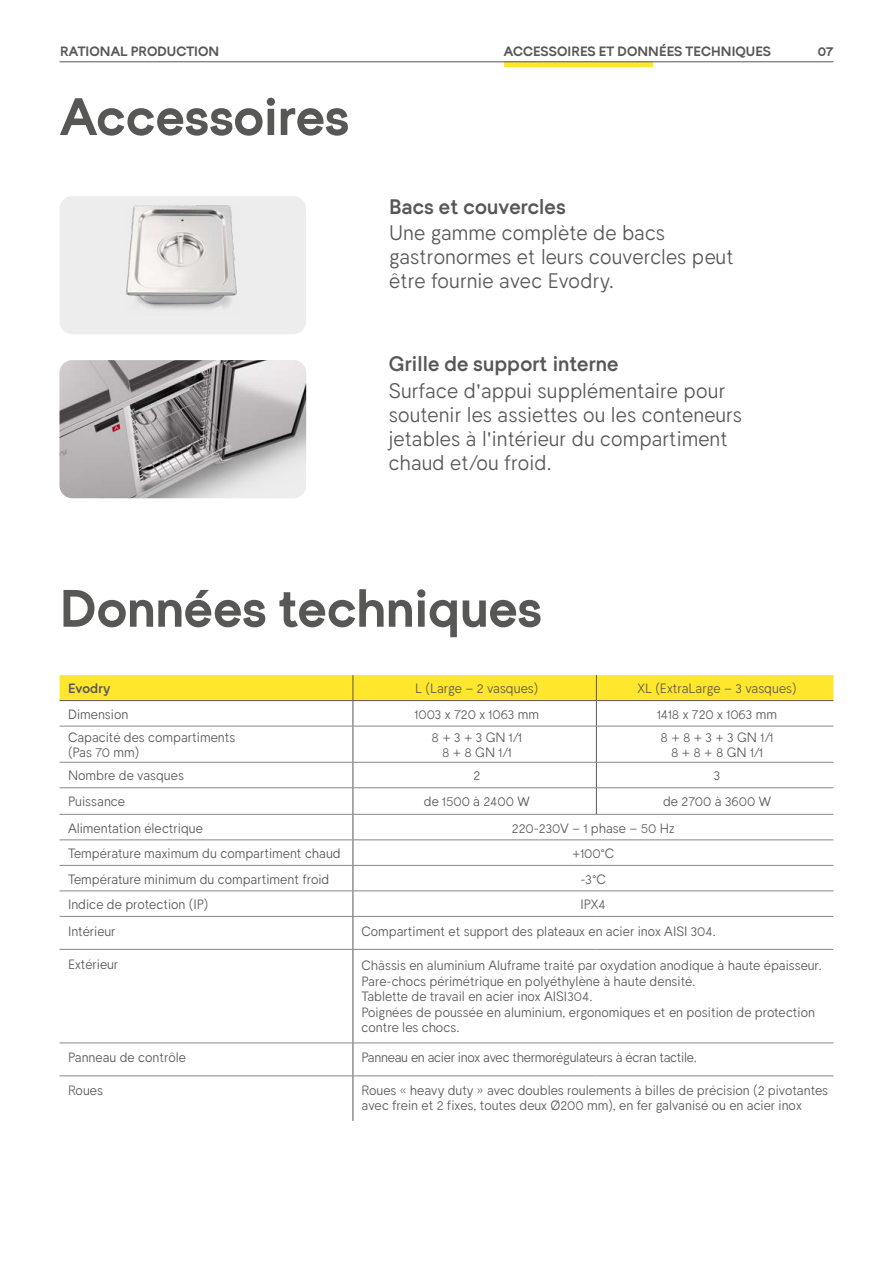
<style>
.page{position:relative;width:893px;height:1263px;background:#fff}
.page>*{position:absolute;margin:0;border:0;box-sizing:border-box;transform-origin:0 0}
.t1{font:700 52.5px "Bandeins Sans";color:#575756}
.t2{font:300 21px/24px "Bandeins Sans";letter-spacing:.005em;color:#575756}
.t3{font:600 21px "Bandeins Sans";letter-spacing:.005em;color:#575756}
.t4{font:300 13.5px/15px "Bandeins Sans";color:#575756}
.t5{font:300 13.5px "Bandeins Sans";letter-spacing:-.02em;color:#575756}
.t6{font:700 13.5px "Bandeins Sans";letter-spacing:.005em;color:#575756}
.t7{font:600 13.5px "Bandeins Sans";color:#575756}
</style>
<div class="page">
<div style="left:60px;top:196px;width:246px;height:138px;background:#ededed;border-radius:13px"></div>
<img style="left:126px;top:205px;width:111px;height:104px">
<img style="left:60px;top:360px;width:246px;height:138px">
<div style="left:504px;top:62px;width:149px;height:5px;background:#ffe72e"></div>
<hr style="left:60px;top:62px;width:773px;height:1px;background:#575756">
<svg style="left:60px;top:675px;width:773px;height:51px"></svg>
<hr style="left:353px;top:726px;width:1px;height:36px;background:#575756">
<hr style="left:596px;top:726px;width:1px;height:36px;background:#575756">
<svg style="left:596px;top:763px;width:1px;height:51px"></svg>
<svg style="left:353px;top:763px;width:1px;height:153px"></svg>
<hr style="left:353px;top:917px;width:1px;height:32px;background:#575756">
<hr style="left:353px;top:949px;width:1px;height:94px;background:#575756">
<hr style="left:353px;top:1043px;width:1px;height:33px;background:#575756">
<hr style="left:353px;top:1076px;width:1px;height:45px;background:#575756">
<hr style="left:60px;top:700px;width:293px;height:1px;background:#575756">
<hr style="left:353px;top:700px;width:243px;height:1px;background:#575756">
<hr style="left:596px;top:700px;width:237px;height:1px;background:#575756">
<hr style="left:60px;top:726px;width:293px;height:1px;background:#878787">
<hr style="left:353px;top:726px;width:243px;height:1px;background:#878787">
<hr style="left:596px;top:726px;width:237px;height:1px;background:#878787">
<hr style="left:60px;top:762px;width:293px;height:1px;background:#878787">
<hr style="left:353px;top:762px;width:243px;height:1px;background:#878787">
<hr style="left:596px;top:762px;width:237px;height:1px;background:#878787">
<hr style="left:60px;top:787px;width:293px;height:1px;background:#878787">
<hr style="left:353px;top:787px;width:243px;height:1px;background:#878787">
<hr style="left:596px;top:787px;width:237px;height:1px;background:#878787">
<hr style="left:60px;top:814px;width:293px;height:1px;background:#878787">
<hr style="left:353px;top:814px;width:243px;height:1px;background:#878787">
<hr style="left:596px;top:814px;width:237px;height:1px;background:#878787">
<hr style="left:60px;top:840px;width:293px;height:1px;background:#878787">
<hr style="left:353px;top:840px;width:243px;height:1px;background:#878787">
<hr style="left:596px;top:840px;width:237px;height:1px;background:#878787">
<hr style="left:60px;top:865px;width:293px;height:1px;background:#878787">
<hr style="left:353px;top:865px;width:243px;height:1px;background:#878787">
<hr style="left:596px;top:865px;width:237px;height:1px;background:#878787">
<hr style="left:60px;top:891px;width:293px;height:1px;background:#878787">
<hr style="left:353px;top:891px;width:243px;height:1px;background:#878787">
<hr style="left:596px;top:891px;width:237px;height:1px;background:#878787">
<hr style="left:60px;top:916px;width:293px;height:1px;background:#878787">
<hr style="left:353px;top:916px;width:243px;height:1px;background:#878787">
<hr style="left:596px;top:916px;width:237px;height:1px;background:#878787">
<hr style="left:60px;top:949px;width:293px;height:1px;background:#878787">
<hr style="left:353px;top:949px;width:243px;height:1px;background:#878787">
<hr style="left:596px;top:949px;width:237px;height:1px;background:#878787">
<hr style="left:60px;top:1043px;width:293px;height:1px;background:#878787">
<hr style="left:353px;top:1043px;width:243px;height:1px;background:#878787">
<hr style="left:596px;top:1043px;width:237px;height:1px;background:#878787">
<hr style="left:60px;top:1075px;width:293px;height:1px;background:#878787">
<hr style="left:353px;top:1075px;width:243px;height:1px;background:#878787">
<hr style="left:596px;top:1075px;width:237px;height:1px;background:#878787">
<p class="t6" style="left:60px;top:43px;width:161px">RATIONAL PRODUCTION</p>
<p class="t6" style="left:504px;top:43px;width:269px">ACCESSOIRES ET DONNÉES TECHNIQUES</p>
<p class="t6" style="left:818px;top:43px;width:17px">07</p>
<h1 class="t1" style="left:60px;top:82px;width:291px">Accessoires</h1>
<h2 class="t3" style="left:389px;top:193px;width:178px">Bacs et couvercles</h2>
<h2 class="t2" style="left:389px;top:220px;width:346px">Une gamme complète de bacs gastronormes et leurs couvercles peut être fournie avec Evodry.</h2>
<h2 class="t3" style="left:389px;top:350px;width:231px">Grille de support interne</h2>
<h2 class="t2" style="left:389px;top:377px;width:355px">Surface d'appui supplémentaire pour soutenir les assiettes ou les conteneurs jetables à l'intérieur du compartiment chaud et/ou froid.</h2>
<h1 class="t1" style="left:60px;top:574px;width:483px">Données techniques</h1>
<p class="t7" style="left:68px;top:680px;width:44px">Evodry</p>
<p class="t4" style="left:415px;top:680px;width:124px">L (Large – 2 vasques)</p>
<p class="t4" style="left:637px;top:680px;width:161px">XL (ExtraLarge – 3 vasques)</p>
<p class="t4" style="left:68px;top:706px;width:62px">Dimension</p>
<p class="t4" style="left:414px;top:706px;width:126px">1003 x 720 x 1063 mm</p>
<p class="t4" style="left:657px;top:706px;width:121px">1418 x 720 x 1063 mm</p>
<p class="t4" style="left:68px;top:729px;width:169px">Capacité des compartiments (Pas 70 mm)</p>
<p class="t4" style="left:432px;top:729px;width:92px;text-align:center">8 + 3 + 3 GN 1/1<br>8 + 8 GN 1/1</p>
<p class="t4" style="left:661px;top:729px;width:114px;text-align:center">8 + 8 + 3 + 3 GN 1/1<br>8 + 8 + 8 GN 1/1</p>
<p class="t4" style="left:68px;top:768px;width:117px">Nombre de vasques</p>
<p class="t4" style="left:473px;top:768px;width:8px">2</p>
<p class="t4" style="left:714px;top:768px;width:8px">3</p>
<p class="t4" style="left:68px;top:794px;width:59px">Puissance</p>
<p class="t4" style="left:424px;top:794px;width:107px">de 1500 à 2400 W</p>
<p class="t4" style="left:663px;top:794px;width:109px">de 2700 à 3600 W</p>
<p class="t4" style="left:68px;top:820px;width:136px">Alimentation électrique</p>
<p class="t4" style="left:512px;top:820px;width:164px">220-230V – 1 phase – 50 Hz</p>
<p class="t4" style="left:68px;top:845px;width:274px">Température maximum du compartiment chaud</p>
<p class="t4" style="left:572px;top:845px;width:44px">+100°C</p>
<p class="t4" style="left:68px;top:871px;width:263px">Température minimum du compartiment froid</p>
<p class="t4" style="left:580px;top:871px;width:27px">-3°C</p>
<p class="t4" style="left:68px;top:896px;width:142px">Indice de protection (IP)</p>
<p class="t4" style="left:580px;top:896px;width:27px">IPX4</p>
<p class="t4" style="left:68px;top:923px;width:49px">Intérieur</p>
<p class="t4" style="left:361px;top:923px;width:356px">Compartiment et support des plateaux en acier inox AISI 304.</p>
<p class="t4" style="left:68px;top:956px;width:52px">Extérieur</p>
<p class="t4" style="left:361px;top:957px;width:462px;line-height:15.6px">Châssis en aluminium Aluframe traité par oxydation anodique à haute épaisseur.<br>Pare-chocs périmétrique en polyéthylène à haute densité.<br>Tablette de travail en acier inox AISI304.<br>Poignées de poussée en aluminium, ergonomiques et en position de protection contre les chocs.</p>
<p class="t4" style="left:68px;top:1049px;width:120px">Panneau de contrôle</p>
<p class="t5" style="left:361px;top:1049px;width:337px">Panneau en acier inox avec thermorégulateurs à écran tactile.</p>
<p class="t4" style="left:68px;top:1082px;width:36px">Roues</p>
<p class="t4" style="left:361px;top:1082px;width:468px">Roues « heavy duty » avec doubles roulements à billes de précision (2 pivotantes avec frein et 2 fixes, toutes deux Ø200 mm), en fer galvanisé ou en acier inox</p>
</div>
